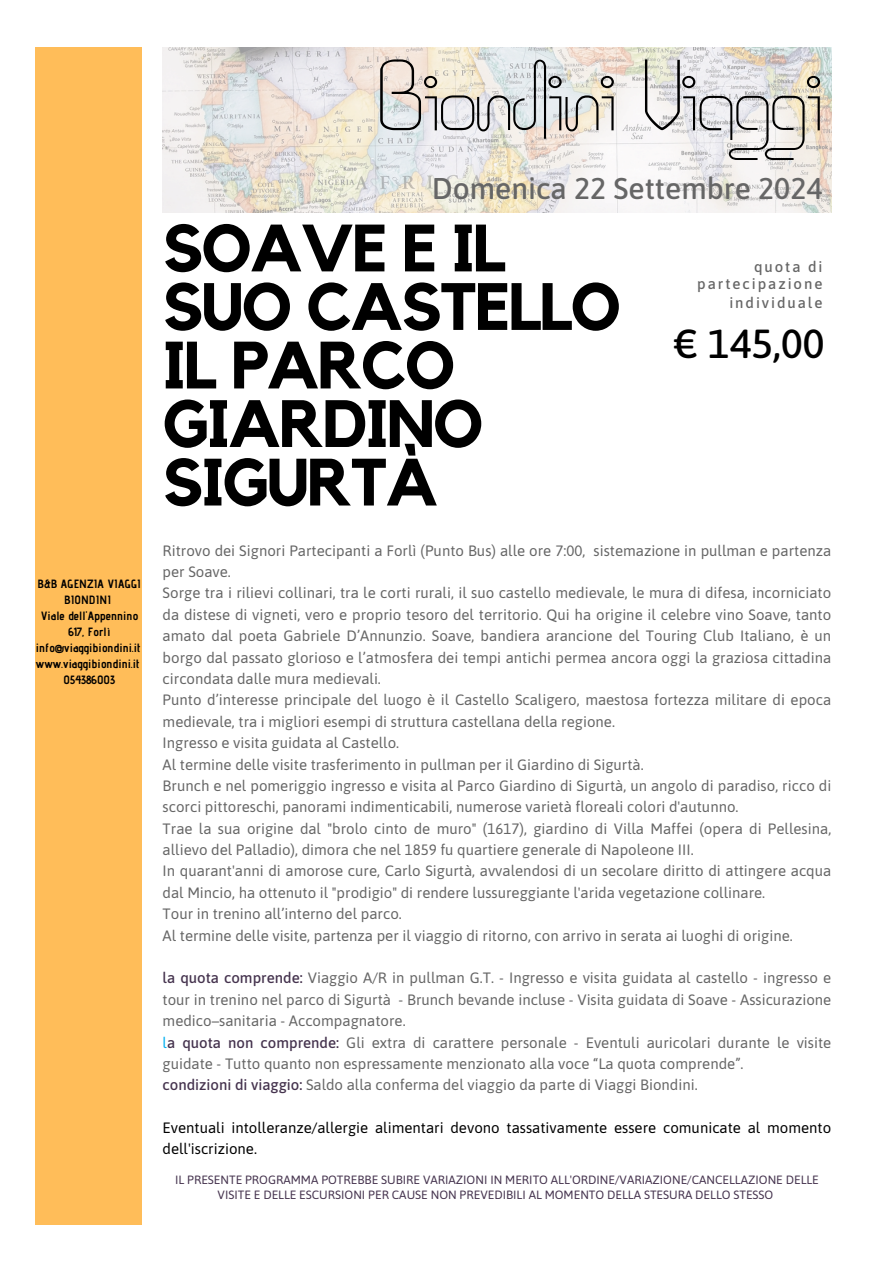
<style>
.page{position:relative;width:894px;height:1264px;background:#fff}
.page>*{position:absolute;margin:0;border:0;box-sizing:border-box;transform-origin:0 0}
.t1{font:90px "Icklips";color:#000}
.t2{font:700 66px/58.5px "Kollektif";letter-spacing:-.03em;color:#000}
.t3{font:500 40.5px "Asap";color:#000}
.t4{font:500 30px "Asap";color:#666}
.t5{font:15px/21.5px "Asap";color:#666}
.t6{font:15px/21.3px "Asap";color:#000}
.t7{font:500 15px/16.8px "Asap";letter-spacing:.13em;color:#666;text-align:right}
.t8{font:12px/15px "Asap";color:#45334e;text-align:center}
.t9{font:700 12px/16px "Advent Pro";color:#000;text-align:center}
.s1{font-weight:500;color:#45334e}
.s2{color:#00aff0}
</style>
<div class="page">
<img style="left:162px;top:47px;width:669px;height:166px">
<div style="left:35px;top:47px;width:107px;height:1177px;background:#ffbd59"></div>
<h4 class="t9" style="left:38px;top:575px;width:105px">B&amp;B AGENZIA VIAGGI<br>BIONDINI</h4>
<h5 class="t9" style="left:40px;top:607px;width:99px">Viale dell'Appennino<br>617, Forlì</h5>
<h5 class="t9" style="left:36px;top:639px;width:106px">info@viaggibiondini.it</h5>
<h5 class="t9" style="left:36px;top:655px;width:105px">www.viaggibiondini.it</h5>
<h6 class="t9" style="left:63px;top:671px;width:53px">054386003</h6>
<h1 class="t1" style="left:378px;top:46px;width:446px">Biondini Viaggi</h1>
<p class="t4" style="left:431px;top:171px;width:392px">Domenica 22 Settembre 2024</p>
<p class="t2" style="left:162px;top:222px;width:460px">SOAVE E IL<br>SUO CASTELLO<br>IL PARCO<br>GIARDINO<br>SIGURTÀ</p>
<p class="t5" style="left:162px;top:539px;width:670px">Ritrovo dei Signori Partecipanti a Forlì (Punto Bus) alle ore 7:00, sistemazione in pullman e partenza per Soave.<br>Sorge tra i rilievi collinari, tra le corti rurali, il suo castello medievale, le mura di difesa, incorniciato da distese di vigneti, vero e proprio tesoro del territorio. Qui ha origine il celebre vino Soave, tanto amato dal poeta Gabriele D’Annunzio. Soave, bandiera arancione del Touring Club Italiano, è un borgo dal passato glorioso e l’atmosfera dei tempi antichi permea ancora oggi la graziosa cittadina circondata dalle mura medievali.<br>Punto d’interesse principale del luogo è il Castello Scaligero, maestosa fortezza militare di epoca medievale, tra i migliori esempi di struttura castellana della regione.<br>Ingresso e visita guidata al Castello.<br>Al termine delle visite trasferimento in pullman per il Giardino di Sigurtà.<br>Brunch e nel pomeriggio ingresso e visita al Parco Giardino di Sigurtà, un angolo di paradiso, ricco di scorci pittoreschi, panorami indimenticabili, numerose varietà floreali colori d'autunno.<br>Trae la sua origine dal "brolo cinto de muro" (1617), giardino di Villa Maffei (opera di Pellesina, allievo del Palladio), dimora che nel 1859 fu quartiere generale di Napoleone III.<br>In quarant'anni di amorose cure, Carlo Sigurtà, avvalendosi di un secolare diritto di attingere acqua dal Mincio, ha ottenuto il "prodigio" di rendere lussureggiante l'arida vegetazione collinare.<br>Tour in trenino all’interno del parco.<br>Al termine delle visite, partenza per il viaggio di ritorno, con arrivo in serata ai luoghi di origine.</p>
<p class="t5" style="left:162px;top:967px;width:670px"><span class="s1">la quota comprende:</span> Viaggio A/R in pullman G.T. - Ingresso e visita guidata al castello - ingresso e tour in trenino nel parco di Sigurtà - Brunch bevande incluse - Visita guidata di Soave - Assicurazione medico–sanitaria - Accompagnatore.<br><span class="s2">l</span><span class="s1">a quota non comprende:</span> Gli extra di carattere personale - Eventuli auricolari durante le visite guidate - Tutto quanto non espressamente menzionato alla voce “La quota comprende”.<br><span class="s1">condizioni di viaggio:</span> Saldo alla conferma del viaggio da parte di Viaggi Biondini.</p>
<p class="t6" style="left:162px;top:1116px;width:670px">Eventuali intolleranze/allergie alimentari devono tassativamente essere comunicate al momento dell'iscrizione.</p>
<p class="t7" style="left:697px;top:258px;width:127px">quota di partecipazione</p>
<p class="t7" style="left:729px;top:294px;width:95px">individuale</p>
<p class="t3" style="left:673px;top:320px;width:152px">€ 145,00</p>
<h3 class="t8" style="left:175px;top:1172px;width:645px">IL PRESENTE PROGRAMMA POTREBBE SUBIRE VARIAZIONI IN MERITO ALL'ORDINE/VARIAZIONE/CANCELLAZIONE DELLE<br>VISITE E DELLE ESCURSIONI PER CAUSE NON PREVEDIBILI AL MOMENTO DELLA STESURA DELLO STESSO</h3>
</div>
